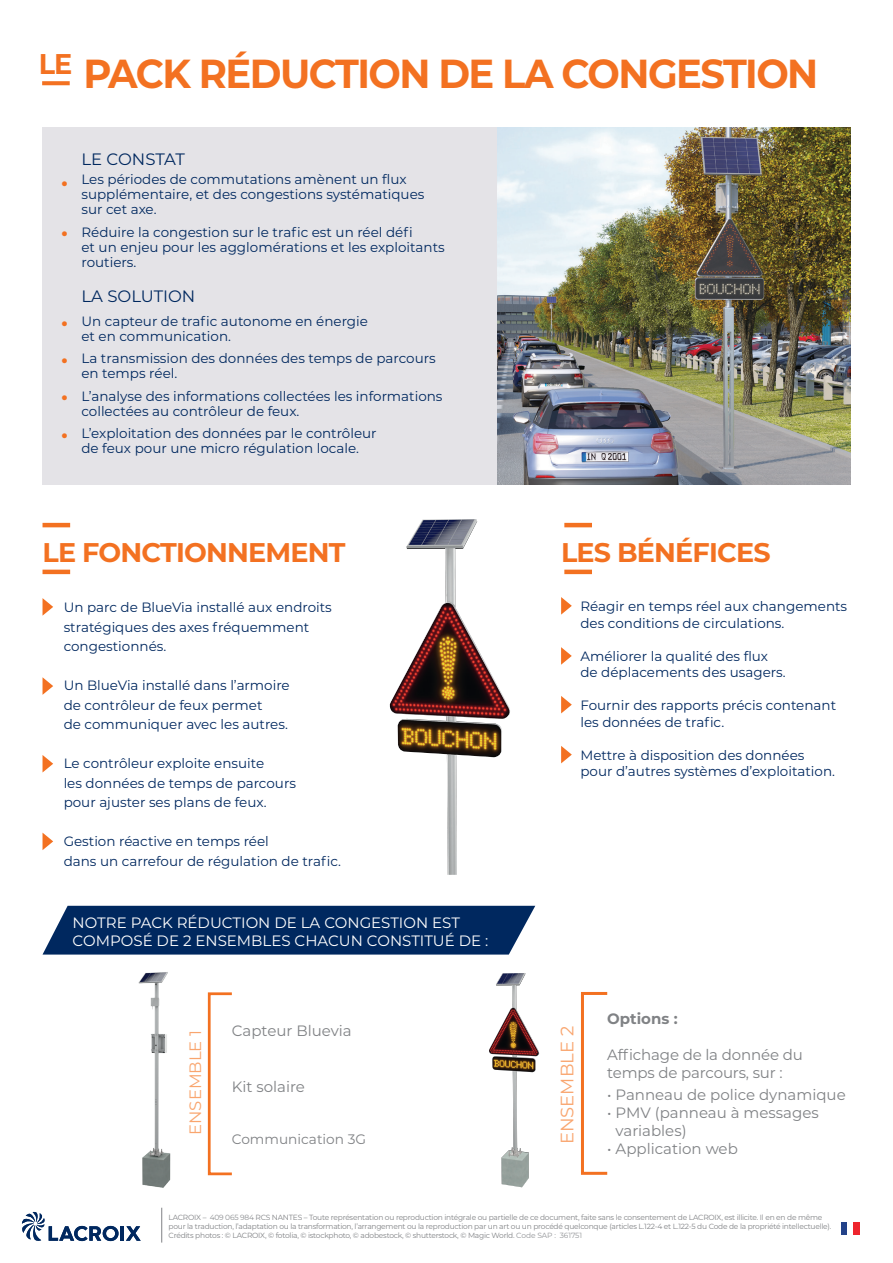
<style>
.page{position:relative;width:893px;height:1263px;background:#fff}
.page>*{position:absolute;margin:0;border:0;box-sizing:border-box;transform-origin:0 0}
.t1{font:700 40.5px "Montserrat";letter-spacing:-.04em;color:#f37121;scale:.95 1}
.t2{font:700 27px "Montserrat";letter-spacing:-.03em;color:#f37121}
.t3{font:600 22.5px/37.3px "Montserrat";color:#f37121;text-align:justify}
.t4{font:18px "Montserrat";color:#f9a56e}
.t5{font:16.5px "Montserrat";color:#00285f}
.t6{font:16.5px "Montserrat";color:#f9a56e}
.t7{font:15px/18px "Montserrat";color:#808285}
.t8{font:15px/18px "Montserrat";color:#fff}
.t9{font:700 15px "Montserrat";color:#808285}
.t10{font:13.65px "Montserrat";color:#808285}
.t11{font:13.5px/15px "Montserrat";color:#00285f}
.t12{font:7.5px/9px "Montserrat";letter-spacing:-.03em;color:#808285}
.s1{color:#8b8d90}
.s2{color:#919396}
</style>
<div class="page">
<div style="left:43px;top:906px;width:492px;height:48px;background:#00285f"></div>
<div style="left:208px;top:992px;width:25px;height:183px;border:3px solid #f37121"></div>
<div style="left:581px;top:992px;width:28px;height:183px;border:3px solid #f37121"></div>
<div style="left:43px;top:128px;width:807px;height:357px;background:#e4e3e7"></div>
<img style="left:497px;top:128px;width:353px;height:357px">
<svg style="left:42px;top:81px;width:28px;height:4px"></svg>
<img style="left:390px;top:519px;width:120px;height:356px">
<svg style="left:561px;top:746px;width:11px;height:17px"></svg>
<svg style="left:561px;top:696px;width:11px;height:17px"></svg>
<svg style="left:561px;top:647px;width:11px;height:18px"></svg>
<svg style="left:561px;top:597px;width:11px;height:18px"></svg>
<hr style="left:564px;top:523px;width:28px;height:4px;background:#f37121">
<hr style="left:564px;top:570px;width:28px;height:4px;background:#f37121">
<svg style="left:43px;top:598px;width:10px;height:18px"></svg>
<svg style="left:43px;top:677px;width:10px;height:18px"></svg>
<svg style="left:43px;top:755px;width:10px;height:17px"></svg>
<svg style="left:43px;top:833px;width:10px;height:17px"></svg>
<hr style="left:43px;top:523px;width:27px;height:4px;background:#f37121">
<hr style="left:43px;top:570px;width:27px;height:4px;background:#f37121">
<img style="left:138px;top:972px;width:33px;height:216px">
<img style="left:489px;top:973px;width:50px;height:214px">
<hr style="left:161px;top:1208px;width:1px;height:34px;background:#808285">
<hr style="left:121px;top:1226px;width:3px;height:15px;background:#00285f">
<svg style="left:126px;top:1226px;width:15px;height:15px"></svg>
<svg style="left:22px;top:1211px;width:97px;height:30px"></svg>
<div style="left:841px;top:1222px;width:6px;height:13px;background:#234289"></div>
<div style="left:854px;top:1222px;width:6px;height:13px;background:#ee252d"></div>
<h1 class="t1" style="left:39px;top:44px;width:822px"><sup>LE</sup> PACK RÉDUCTION DE LA CONGESTION</h1>
<h3 class="t3" style="left:61px;top:162px;width:9px">•</h3>
<h3 class="t3" style="left:61px;top:212px;width:9px">•</h3>
<h3 class="t3" style="left:61px;top:302px;width:9px">• • • •</h3>
<p class="t5" style="left:81px;top:148px;width:105px">LE CONSTAT</p>
<p class="t11" style="left:81px;top:172px;width:344px">Les périodes de commutations amènent un flux supplémentaire, et des congestions systématiques sur cet axe.</p>
<p class="t11" style="left:81px;top:224px;width:365px">Réduire la congestion sur le trafic est un réel défi<br>et un enjeu pour les agglomérations et les exploitants routiers.</p>
<p class="t5" style="left:81px;top:285px;width:115px">LA SOLUTION</p>
<p class="t11" style="left:81px;top:313px;width:288px">Un capteur de trafic autonome en énergie et en communication.</p>
<p class="t11" style="left:81px;top:351px;width:356px">La transmission des données des temps de parcours en temps réel.</p>
<p class="t11" style="left:81px;top:388px;width:363px">L’analyse des informations collectées les informations collectées au contrôleur de feux.</p>
<p class="t11" style="left:81px;top:426px;width:297px">L’exploitation des données par le contrôleur de feux pour une micro régulation locale.</p>
<h2 class="t2" style="left:43px;top:532px;width:304px">LE FONCTIONNEMENT</h2>
<p class="t11" style="left:64px;top:597px;width:270px;line-height:19.5px">Un parc de BlueVia installé aux endroits stratégiques des axes fréquemment congestionnés.</p>
<p class="t11" style="left:64px;top:675px;width:228px;line-height:19.5px">Un BlueVia installé dans l’armoire de contrôleur de feux permet<br>de communiquer avec les autres.</p>
<p class="t11" style="left:64px;top:753px;width:234px;line-height:19.5px">Le contrôleur exploite ensuite<br>les données de temps de parcours pour ajuster ses plans de feux.</p>
<p class="t11" style="left:64px;top:831px;width:279px;line-height:19.5px">Gestion réactive en temps réel<br>dans un carrefour de régulation de trafic.</p>
<p class="t8" style="left:73px;top:913px;width:417px">NOTRE PACK RÉDUCTION DE LA CONGESTION EST<br>COMPOSÉ DE 2 ENSEMBLES CHACUN CONSTITUÉ DE :</p>
<h2 class="t2" style="left:561px;top:532px;width:211px">LES BÉNÉFICES</h2>
<p class="t11" style="left:580px;top:598px;width:268px;line-height:16.5px">Réagir en temps réel aux changements des conditions de circulations.</p>
<p class="t11" style="left:580px;top:647px;width:207px;line-height:16.5px">Améliorer la qualité des flux de déplacements des usagers.</p>
<p class="t11" style="left:580px;top:697px;width:257px;line-height:16.5px">Fournir des rapports précis contenant les données de trafic.</p>
<p class="t11" style="left:580px;top:746px;width:256px;line-height:16.5px">Mettre à disposition des données pour d’autres systèmes d’exploitation.</p>
<p class="t7" style="left:232px;top:1021px;width:121px">Capteur Bluevia</p>
<p class="t6" style="left:184px;top:1135px;width:106px;rotate:-90deg">ENSEMBLE 1</p>
<h3 class="t4" style="left:555px;top:1144px;width:120px;rotate:-90deg">ENSEMBLE 2</h3>
<p class="t7" style="left:232px;top:1077px;width:75px">Kit solaire</p>
<p class="t10" style="left:232px;top:1129px;width:136px">Communication 3G</p>
<p class="t9" style="left:607px;top:1008px;width:72px">Options :</p>
<p class="t7" style="left:607px;top:1045px;width:197px">Affichage de la donnée du temps de parcours, sur :</p>
<p class="t7" style="left:607px;top:1085px;width:240px">• Panneau de police dynamique</p>
<p class="t7" style="left:616px;top:1103px;width:205px;text-indent:-8px">• PMV (panneau à messages variables)</p>
<p class="t7" style="left:607px;top:1139px;width:132px">• Application web</p>
<p class="t12" style="left:168px;top:1212px;width:664px">LACROIX – <span class="s1">409 065 984</span> RCS NANTES – Toute représentation ou reproduction intégrale ou partielle de ce document, faite sans le consentement de LACROIX, est illicite. Il en en de même pour la traduction, l’adaptation ou la transformation, l’arrangement ou la reproduction par un art ou un procédé quelconque (articles L.122-4 et L.122-5 du Code de la propriété intellectuelle).<br>Crédits photos : © LACROIX, © fotolia, © istockphoto, © adobestock, © shutterstock, © Magic World. <span class="s2">Code SAP : 361751</span></p>
</div>
